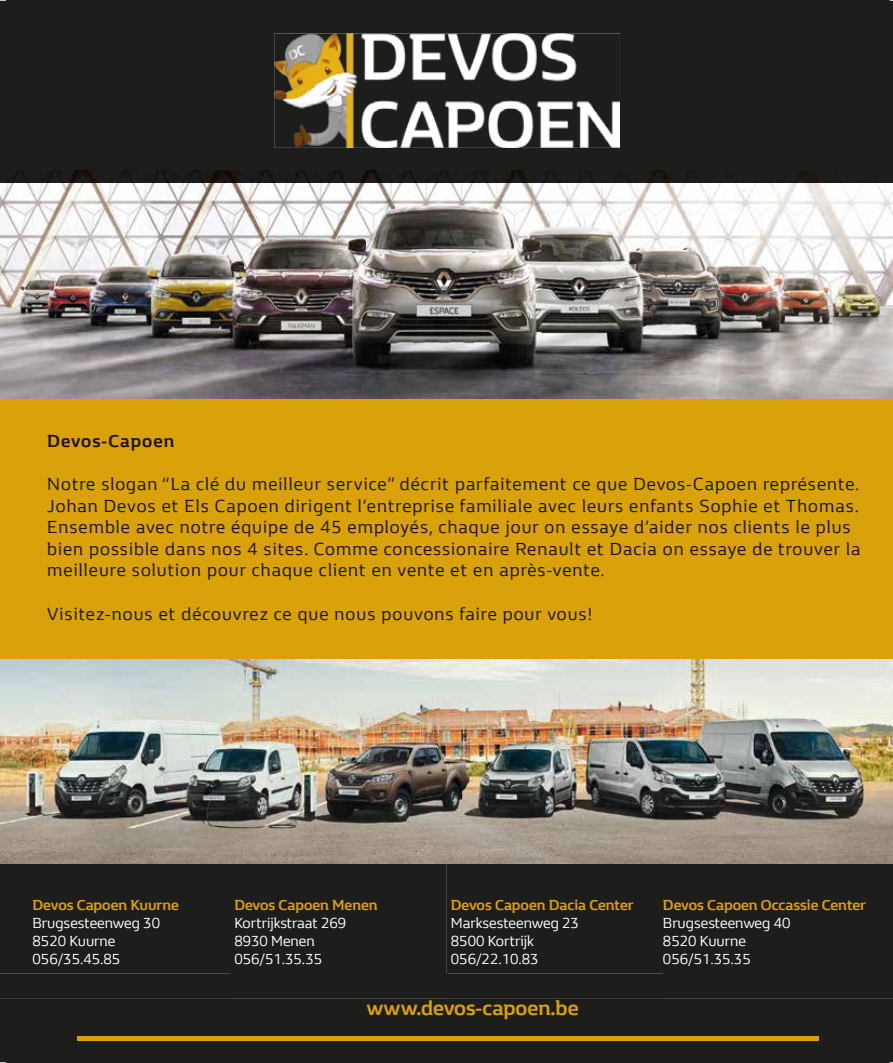
<style>
.page{position:relative;width:893px;height:1063px;background:#fff}
.page>*{position:absolute;margin:0;border:0;box-sizing:border-box;transform-origin:0 0}
.t1{font:700 21px "Renault Life";color:#daa109}
.t2{font:18px/21.6px "Renault Life";letter-spacing:.06em;color:#1a1200}
.t3{font:700 18px "Renault Life";letter-spacing:.06em;color:#1a1200}
.t4{font:15px/18px "Renault Life";color:#fff}
.t5{font:700 15px "Renault Life";color:#daa109}
</style>
<div class="page">
<img style="left:0;top:170px;width:893px;height:229px">
<div style="left:0;top:0;width:893px;height:170px;background:#1d1d1b"></div>
<img style="left:274px;top:34px;width:346px;height:114px">
<img style="left:0;top:181px;width:893px;height:1px">
<div style="left:0;top:399px;width:893px;height:261px;background:#d9a10a"></div>
<div style="left:663px;top:864px;width:230px;height:110px;background:#1d1d1b"></div>
<div style="left:0;top:998px;width:893px;height:65px;background:#1d1d1b"></div>
<div style="left:663px;top:974px;width:230px;height:24px;background:#1d1d1b"></div>
<div style="left:0;top:864px;width:663px;height:134px;background:#1d1d1b"></div>
<div style="left:77px;top:1036px;width:741px;height:5px;background:#daa109"></div>
<img style="left:0;top:659px;width:893px;height:205px">
<p class="t3" style="left:47px;top:429px;width:129px">Devos-Capoen</p>
<p class="t2" style="left:47px;top:473px;width:815px">Notre slogan “La clé du meilleur service” décrit parfaitement ce que Devos-Capoen représente.<br>Johan Devos et Els Capoen dirigent l’entreprise familiale avec leurs enfants Sophie et Thomas.<br>Ensemble avec notre équipe de 45 employés, chaque jour on essaye d’aider nos clients le plus bien possible dans nos 4 sites. Comme concessionaire Renault et Dacia on essaye de trouver la meilleure solution pour chaque client en vente et en après-vente.</p>
<p class="t2" style="left:47px;top:602px;width:546px">Visitez-nous et découvrez ce que nous pouvons faire pour vous!</p>
<p class="t5" style="left:33px;top:895px;width:148px">Devos Capoen Kuurne</p>
<p class="t4" style="left:33px;top:914px;width:129px">Brugsesteenweg 30<br>8520 Kuurne<br>056/35.45.85</p>
<p class="t5" style="left:234px;top:895px;width:145px">Devos Capoen Menen</p>
<p class="t4" style="left:234px;top:914px;width:113px">Kortrijkstraat 269<br>8930 Menen<br>056/51.35.35</p>
<p class="t5" style="left:451px;top:895px;width:184px">Devos Capoen Dacia Center</p>
<p class="t4" style="left:451px;top:914px;width:129px">Marksesteenweg 23<br>8500 Kortrijk<br>056/22.10.83</p>
<p class="t1" style="left:366px;top:993px;width:214px">www.devos-capoen.be</p>
<p class="t5" style="left:663px;top:895px;width:204px">Devos Capoen Occassie Center</p>
<p class="t4" style="left:663px;top:914px;width:129px">Brugsesteenweg 40<br>8520 Kuurne<br>056/51.35.35</p>
</div>
